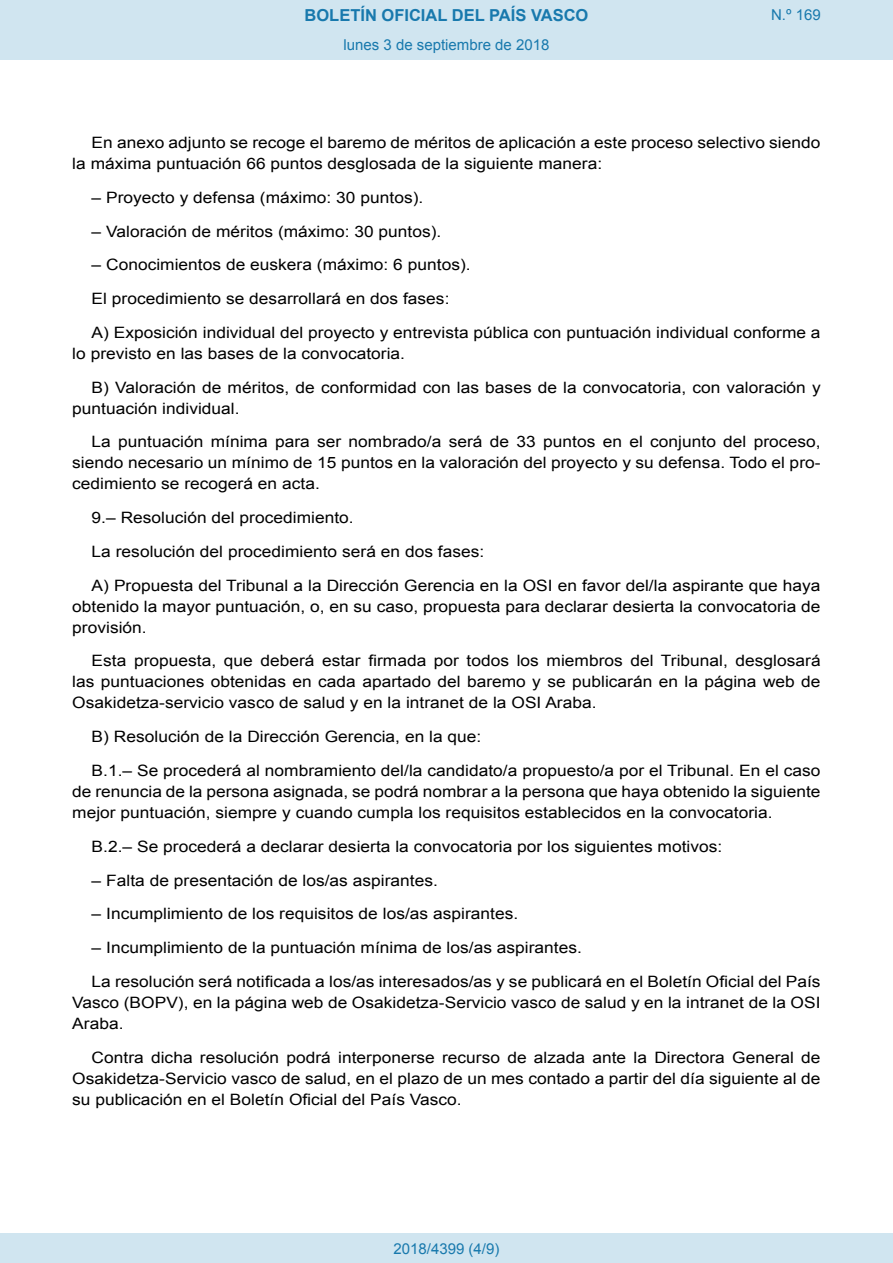
<style>
.page{position:relative;width:893px;height:1263px;background:#fff}
.page>*{position:absolute;margin:0;border:0;box-sizing:border-box;transform-origin:0 0}
.t1{font:700 16.5px "Arial";color:#1879ad}
.BOPVDetalle{font:15.6px/21px "Arial";color:#000;text-align:justify;scale:1.11 1}
.Paginacion_Centro{font:15px "Arial";color:#1879ad}
</style>
<div class="page">
<div style="left:0;top:0;width:893px;height:60px;background:#d0e5f0"></div>
<div style="left:0;top:1233px;width:893px;height:30px;background:#d0e5f0"></div>
<p class="t1" style="left:305px;top:4px;width:285px">BOLETÍN OFICIAL DEL PAÍS VASCO</p>
<p class="Paginacion_Centro" style="left:343px;top:35px;width:207px">lunes 3 de septiembre de 2018</p>
<p class="Paginacion_Centro" style="left:771px;top:5px;width:51px">N.º 169</p>
<p class="BOPVDetalle" style="left:72px;top:132px;width:675px;text-indent:19px">En anexo adjunto se recoge el baremo de méritos de aplicación a este proceso selectivo siendo la máxima puntuación 66 puntos desglosada de la siguiente manera:</p>
<p class="BOPVDetalle" style="left:92px;top:187px;width:300px">– Proyecto y defensa (máximo: 30 puntos).</p>
<p class="BOPVDetalle" style="left:92px;top:221px;width:317px">– Valoración de méritos (máximo: 30 puntos).</p>
<p class="BOPVDetalle" style="left:92px;top:255px;width:343px">– Conocimientos de euskera (máximo: 6 puntos).</p>
<p class="BOPVDetalle" style="left:92px;top:288px;width:324px">El procedimiento se desarrollará en dos fases:</p>
<p class="BOPVDetalle" style="left:72px;top:322px;width:676px;text-indent:19px">A) Exposición individual del proyecto y entrevista pública con puntuación individual conforme a lo previsto en las bases de la convocatoria.</p>
<p class="BOPVDetalle" style="left:72px;top:377px;width:676px;text-indent:19px">B) Valoración de méritos, de conformidad con las bases de la convocatoria, con valoración y puntuación individual.</p>
<p class="BOPVDetalle" style="left:72px;top:432px;width:676px;text-indent:19px">La puntuación mínima para ser nombrado/a será de 33 puntos en el conjunto del proceso, siendo necesario un mínimo de 15 puntos en la valoración del proyecto y su defensa. Todo el pro&shy;cedimiento se recogerá en acta.</p>
<p class="BOPVDetalle" style="left:92px;top:507px;width:238px">9.– Resolución del procedimiento.</p>
<p class="BOPVDetalle" style="left:92px;top:541px;width:355px">La resolución del procedimiento será en dos fases:</p>
<p class="BOPVDetalle" style="left:72px;top:575px;width:676px;text-indent:19px">A) Propuesta del Tribunal a la Dirección Gerencia en la OSI en favor del/la aspirante que haya obtenido la mayor puntuación, o, en su caso, propuesta para declarar desierta la convocatoria de provisión.</p>
<p class="BOPVDetalle" style="left:72px;top:651px;width:676px;text-indent:19px">Esta propuesta, que deberá estar firmada por todos los miembros del Tribunal, desglosará las puntuaciones obtenidas en cada apartado del baremo y se publicarán en la página web de Osakidetza-servicio vasco de salud y en la intranet de la OSI Araba.</p>
<p class="BOPVDetalle" style="left:92px;top:726px;width:353px">B) Resolución de la Dirección Gerencia, en la que:</p>
<p class="BOPVDetalle" style="left:72px;top:760px;width:676px;text-indent:19px">B.1.– Se procederá al nombramiento del/la candidato/a propuesto/a por el Tribunal. En el caso de renuncia de la persona asignada, se podrá nombrar a la persona que haya obtenido la siguiente mejor puntuación, siempre y cuando cumpla los requisitos establecidos en la convocatoria.</p>
<p class="BOPVDetalle" style="left:92px;top:836px;width:570px">B.2.– Se procederá a declarar desierta la convocatoria por los siguientes motivos:</p>
<p class="BOPVDetalle" style="left:92px;top:870px;width:313px">– Falta de presentación de los/as aspirantes.</p>
<p class="BOPVDetalle" style="left:92px;top:903px;width:386px">– Incumplimiento de los requisitos de los/as aspirantes.</p>
<p class="BOPVDetalle" style="left:92px;top:937px;width:443px">– Incumplimiento de la puntuación mínima de los/as aspirantes.</p>
<p class="BOPVDetalle" style="left:72px;top:971px;width:676px;text-indent:19px">La resolución será notificada a los/as interesados/as y se publicará en el Boletín Oficial del País Vasco (BOPV), en la página web de Osakidetza-Servicio vasco de salud y en la intranet de la OSI Araba.</p>
<p class="BOPVDetalle" style="left:72px;top:1047px;width:676px;text-indent:19px">Contra dicha resolución podrá interponerse recurso de alzada ante la Directora General de Osakidetza-Servicio vasco de salud, en el plazo de un mes contado a partir del día siguiente al de su publicación en el Boletín Oficial del País Vasco.</p>
<p class="Paginacion_Centro" style="left:393px;top:1238px;width:107px">2018/4399 (4/9)</p>
</div>
